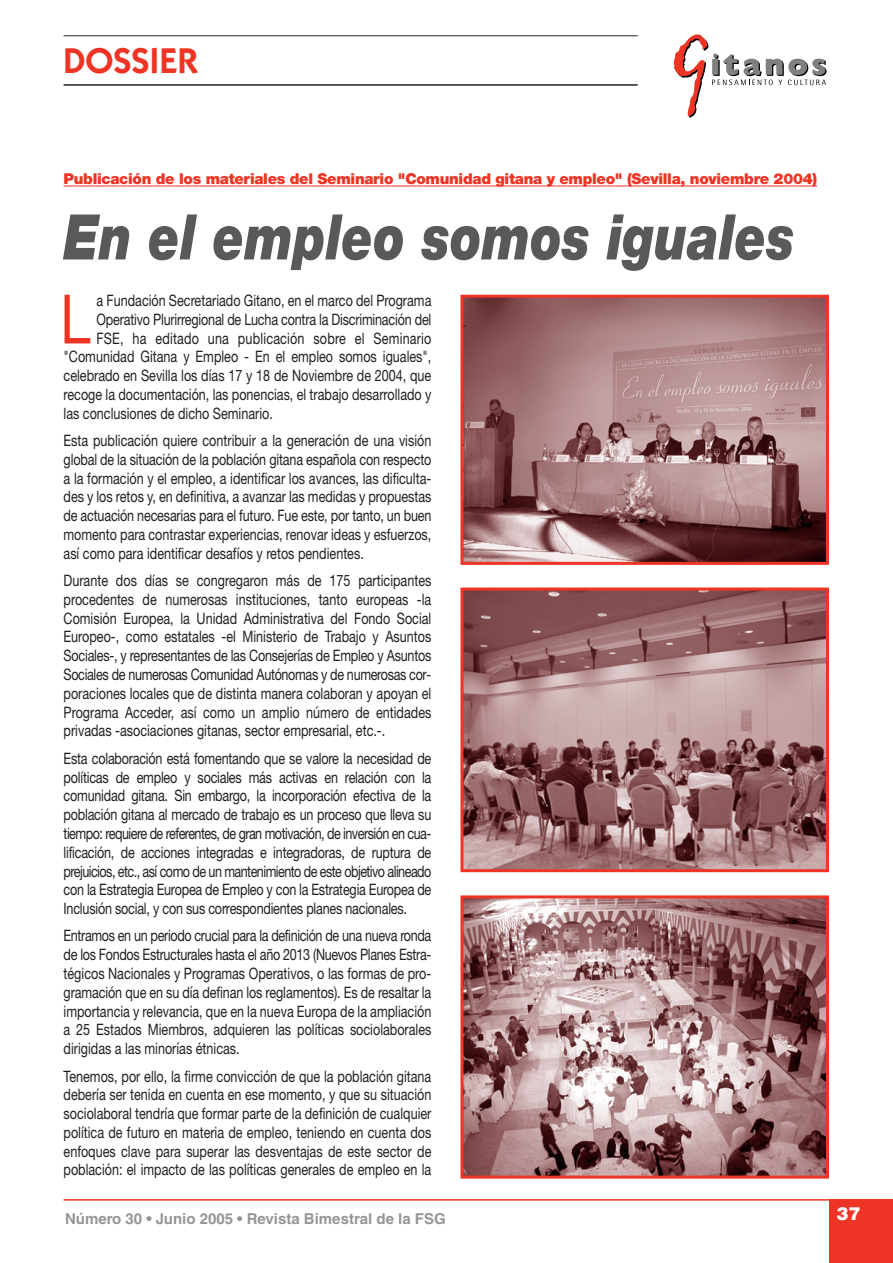
<style>
.page{position:relative;width:893px;height:1263px;background:#fff}
.page>*{position:absolute;margin:0;border:0;box-sizing:border-box;transform-origin:0 0}
.t1{font:68.25px "Helvetica Neue";color:#ee3424;scale:.8 1}
.t2{font:italic 900 63px "Helvetica Neue";color:#58595b;scale:.8 1}
.t3{font:600 36px "Itc Kabel";color:#ee3424}
.t4{font:900 18px "Helvetica";color:#fff}
.t5{font:15.75px/18.8px "Helvetica Neue";color:#231f20;text-align:justify;scale:.8 1}
.t6{font:900 15px "Helvetica Neue";letter-spacing:-.02em;color:#ee3424}
.t7{font:700 15px "Helvetica";color:#939598}
</style>
<div class="page">
<svg style="left:674px;top:34px;width:152px;height:84px"></svg>
<div style="left:829px;top:1200px;width:63px;height:63px;background:#ee3424"></div>
<hr style="left:64px;top:84px;width:574px;height:2px;background:#231f20">
<hr style="left:64px;top:36px;width:574px;height:1px;background:#231f20">
<hr style="left:64px;top:1199px;width:828px;height:1px;background:#ee3424">
<img style="left:464px;top:299px;width:361px;height:262px">
<div style="left:460px;top:295px;width:369px;height:270px;border:3px solid #ee3424"></div>
<img style="left:464px;top:591px;width:361px;height:277px">
<div style="left:460px;top:587px;width:369px;height:285px;border:3px solid #ee3424"></div>
<img style="left:464px;top:899px;width:361px;height:275px">
<div style="left:460px;top:895px;width:369px;height:283px;border:3px solid #ee3424"></div>
<hr style="left:64px;top:186px;width:696px;height:1px;background:#ee3424">
<hr style="left:760px;top:186px;width:57px;height:1px;background:#ee3424">
<h3 class="t3" style="left:64px;top:48px;width:136px">DOSSIER</h3>
<p class="t6" style="left:64px;top:174px;width:755px">Publicación de los materiales del Seminario "Comunidad gitana y empleo" (Sevilla, noviembre 2004)</p>
<h2 class="t2" style="left:64px;top:214px;width:915px">En el empleo somos iguales</h2>
<h1 class="t1" style="left:60px;top:295px;width:39px">L</h1>
<p class="t5" style="left:97px;top:292px;width:420px">a Fundación Secretariado Gitano, en el marco del Programa</p>
<p class="t5" style="left:97px;top:311px;width:420px">Operativo Plurirregional de Lucha contra la Discriminación del</p>
<p class="t5" style="left:97px;top:330px;width:420px">FSE, ha editado una publicación sobre el Seminario</p>
<p class="t5" style="left:64px;top:349px;width:461px">"Comunidad Gitana y Empleo - En el empleo somos iguales",</p>
<p class="t5" style="left:64px;top:368px;width:461px">celebrado en Sevilla los días 17 y 18 de Noviembre de 2004, que</p>
<p class="t5" style="left:64px;top:386px;width:461px">recoge la documentación, las ponencias, el trabajo desarrollado y</p>
<p class="t5" style="left:64px;top:405px;width:263px">las conclusiones de dicho Seminario.</p>
<p class="t5" style="left:64px;top:433px;width:461px">Esta publicación quiere contribuir a la generación de una visión global de la situación de la población gitana española con respecto a la formación y el empleo, a identificar los avances, las dificulta&shy;des y los retos y, en definitiva, a avanzar las medidas y propuestas de actuación necesarias para el futuro. Fue este, por tanto, un buen momento para contrastar experiencias, renovar ideas y esfuerzos, así como para identificar desafíos y retos pendientes.</p>
<p class="t5" style="left:64px;top:573px;width:461px">Durante dos días se congregaron más de 175 participantes procedentes de numerosas instituciones, tanto europeas -la Comisión Europea, la Unidad Administrativa del Fondo Social Europeo-, como estatales -el Ministerio de Trabajo y Asuntos Sociales-, y representantes de las Consejerías de Empleo y Asuntos Sociales de numerosas Comunidad Autónomas y de numerosas cor&shy;poraciones locales que de distinta manera colaboran y apoyan el Programa Acceder, así como un amplio número de entidades privadas -asociaciones gitanas, sector empresarial, etc.-.</p>
<p class="t5" style="left:64px;top:750px;width:461px">Esta colaboración está fomentando que se valore la necesidad de políticas de empleo y sociales más activas en relación con la comunidad gitana. Sin embargo, la incorporación efectiva de la población gitana al mercado de trabajo es un proceso que lleva su tiempo: requiere de referentes, de gran motivación, de inversión en cua&shy;lificación, de acciones integradas e integradoras, de ruptura de prejuicios, etc., así como de un mantenimiento de este objetivo alineado con la Estrategia Europea de Empleo y con la Estrategia Europea de Inclusión social, y con sus correspondientes planes nacionales.</p>
<p class="t5" style="left:64px;top:928px;width:461px">Entramos en un periodo crucial para la definición de una nueva ronda de los Fondos Estructurales hasta el año 2013 (Nuevos Planes Estra&shy;tégicos Nacionales y Programas Operativos, o las formas de pro&shy;gramación que en su día definan los reglamentos). Es de resaltar la importancia y relevancia, que en la nueva Europa de la ampliación a 25 Estados Miembros, adquieren las políticas sociolaborales dirigidas a las minorías étnicas.</p>
<p class="t5" style="left:64px;top:1068px;width:461px">Tenemos, por ello, la firme convicción de que la población gitana debería ser tenida en cuenta en ese momento, y que su situación sociolaboral tendría que formar parte de la definición de cualquier política de futuro en materia de empleo, teniendo en cuenta dos enfoques clave para superar las desventajas de este sector de población: el impacto de las políticas generales de empleo en la</p>
<p class="t7" style="left:65px;top:1213px;width:382px">Número 30 • Junio 2005 • Revista Bimestral de la FSG</p>
<p class="t4" style="left:836px;top:1207px;width:26px">37</p>
</div>
